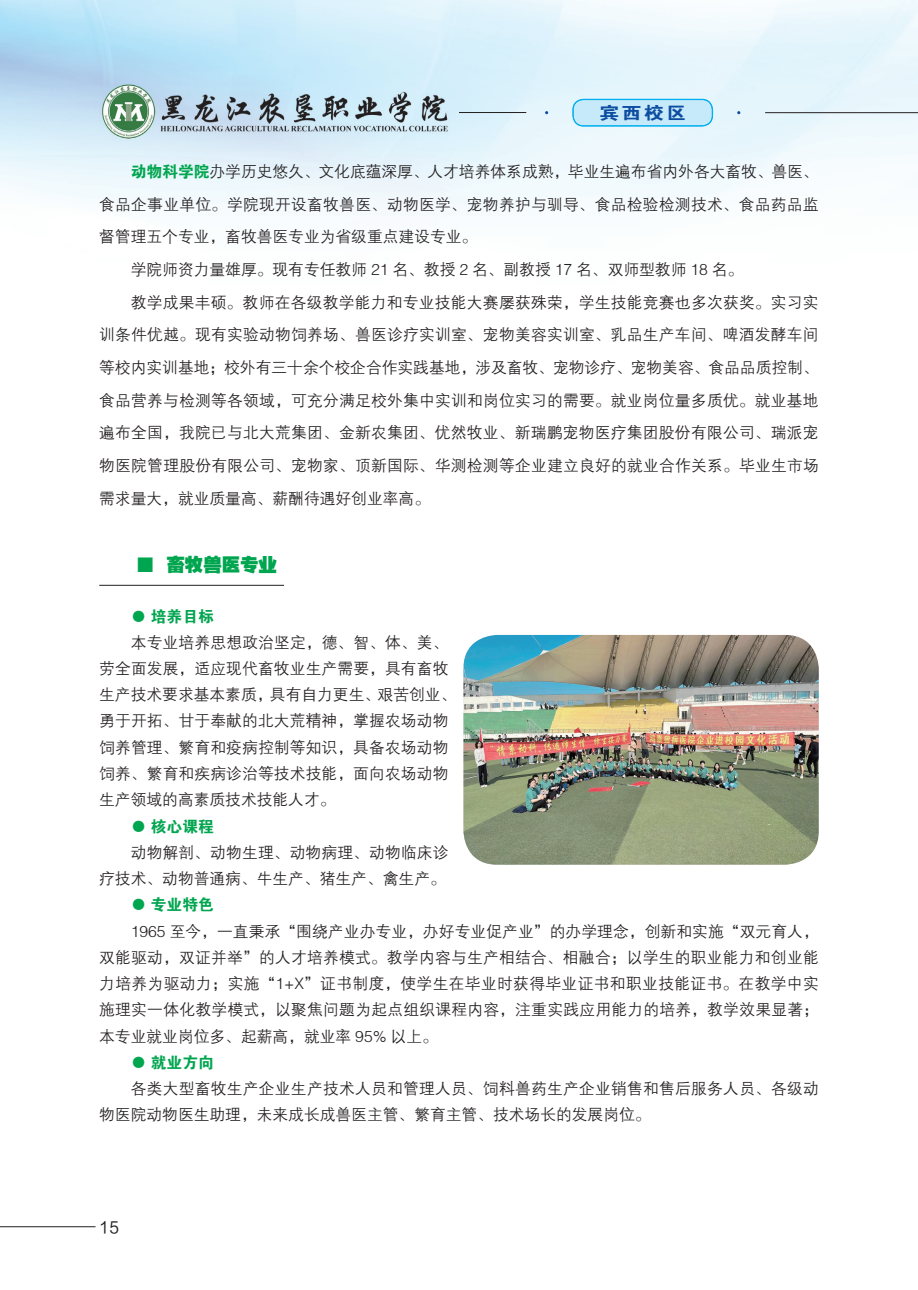
<style>
.page{position:relative;width:918px;height:1290px;background:#fff}
.page>*{position:absolute;margin:0;border:0;box-sizing:border-box;transform-origin:0 0}
.t1{font:18.38px "FZCCHK GBK1 0";color:#00a54f}
.t2{font:17.5px "FZDHTK GBK1 0";color:#0d4da1;scale:1.15 1}
.t3{font:15.75px/26.2px "FZZDXK GBK1 0";letter-spacing:.01em;color:#231f20}
.t4{font:15.75px "FZDHTK GBK1 0";color:#00a54f}
.t5{font:15.75px "FZLTHK GBK1 0";color:#231f20}
.s1{font-family:"FZDHTK GBK1 0";color:#00a54f}
</style>
<div class="page">
<img style="left:0;top:0;width:918px;height:1228px">
<hr style="left:0;top:1226px;width:95px;height:1px;background:#231f20">
<hr style="left:99px;top:585px;width:185px;height:1px;background:#231f20">
<img style="left:463px;top:635px;width:356px;height:230px">
<img style="left:99px;top:84px;width:352px;height:56px">
<div style="left:573px;top:99px;width:139px;height:27px;background:#c6eafa;border-radius:10px"></div>
<div style="left:573px;top:99px;width:139px;height:27px;border:1px solid #00aeef;border-radius:11px"></div>
<div style="left:573px;top:100px;width:139px;height:26px;border:1px solid #00aeef;border-radius:10px"></div>
<hr style="left:459px;top:112px;width:67px;height:1px;background:#231f20">
<hr style="left:765px;top:112px;width:153px;height:1px;background:#231f20">
<p class="t2" style="left:599px;top:103px;width:77px">宾西校区</p>
<p class="t3" style="left:131px;top:159px;width:689px"><span class="s1">动物科学院</span>办学历史悠久、文化底蕴深厚、人才培养体系成熟，毕业生遍布省内外各大畜牧、兽医、</p>
<p class="t3" style="left:99px;top:192px;width:721px">食品企事业单位。学院现开设畜牧兽医、动物医学、宠物养护与驯导、食品检验检测技术、食品药品监</p>
<p class="t3" style="left:99px;top:224px;width:379px">督管理五个专业，畜牧兽医专业为省级重点建设专业。</p>
<p class="t3" style="left:131px;top:257px;width:614px">学院师资力量雄厚。现有专任教师 21 名、教授 2 名、副教授 17 名、双师型教师 18 名。</p>
<p class="t3" style="left:131px;top:289px;width:689px">教学成果丰硕。教师在各级教学能力和专业技能大赛屡获殊荣，学生技能竞赛也多次获奖。实习实</p>
<p class="t3" style="left:99px;top:322px;width:721px">训条件优越。现有实验动物饲养场、兽医诊疗实训室、宠物美容实训室、乳品生产车间、啤酒发酵车间</p>
<p class="t3" style="left:99px;top:355px;width:721px">等校内实训基地；校外有三十余个校企合作实践基地，涉及畜牧、宠物诊疗、宠物美容、食品品质控制、</p>
<p class="t3" style="left:99px;top:387px;width:721px">食品营养与检测等各领域，可充分满足校外集中实训和岗位实习的需要。就业岗位量多质优。就业基地</p>
<p class="t3" style="left:99px;top:420px;width:721px">遍布全国，我院已与北大荒集团、金新农集团、优然牧业、新瑞鹏宠物医疗集团股份有限公司、瑞派宠</p>
<p class="t3" style="left:99px;top:453px;width:721px">物医院管理股份有限公司、宠物家、顶新国际、华测检测等企业建立良好的就业合作关系。毕业生市场</p>
<p class="t3" style="left:99px;top:485px;width:332px">需求量大，就业质量高、薪酬待遇好创业率高。</p>
<p class="t1" style="left:136px;top:554px;width:142px">■ 畜牧兽医专业</p>
<p class="t4" style="left:131px;top:607px;width:85px">● 培养目标</p>
<p class="t3" style="left:99px;top:629px;width:359px;text-indent:32px">本专业培养思想政治坚定，德、智、体、美、劳全面发展，适应现代畜牧业生产需要，具有畜牧生产技术要求基本素质，具有自力更生、艰苦创业、勇于开拓、甘于奉献的北大荒精神，掌握农场动物饲养管理、繁育和疫病控制等知识，具备农场动物饲养、繁育和疾病诊治等技术技能，面向农场动物生产领域的高素质技术技能人才。</p>
<p class="t4" style="left:131px;top:817px;width:85px">● 核心课程</p>
<p class="t3" style="left:99px;top:839px;width:351px;text-align:right">动物解剖、动物生理、动物病理、动物临床诊<br>疗技术、动物普通病、牛生产、猪生产、禽生产。</p>
<p class="t4" style="left:131px;top:896px;width:85px">● 专业特色</p>
<p class="t3" style="left:99px;top:918px;width:721px;text-align:justify;text-indent:32px">1965 至今，一直秉承“围绕产业办专业，办好专业促产业”的办学理念，创新和实施“双元育人，双能驱动，双证并举”的人才培养模式。教学内容与生产相结合、相融合；以学生的职业能力和创业能力培养为驱动力；实施“1+X”证书制度，使学生在毕业时获得毕业证书和职业技能证书。在教学中实施理实一体化教学模式，以聚焦问题为起点组织课程内容，注重实践应用能力的培养，教学效果显著；本专业就业岗位多、起薪高，就业率 95% 以上。</p>
<p class="t4" style="left:131px;top:1054px;width:85px">● 就业方向</p>
<p class="t3" style="left:99px;top:1076px;width:721px;text-indent:32px">各类大型畜牧生产企业生产技术人员和管理人员、饲料兽药生产企业销售和售后服务人员、各级动物医院动物医生助理，未来成长成兽医主管、繁育主管、技术场长的发展岗位。</p>
<p class="t5" style="left:99px;top:1218px;width:21px">15</p>
</div>
